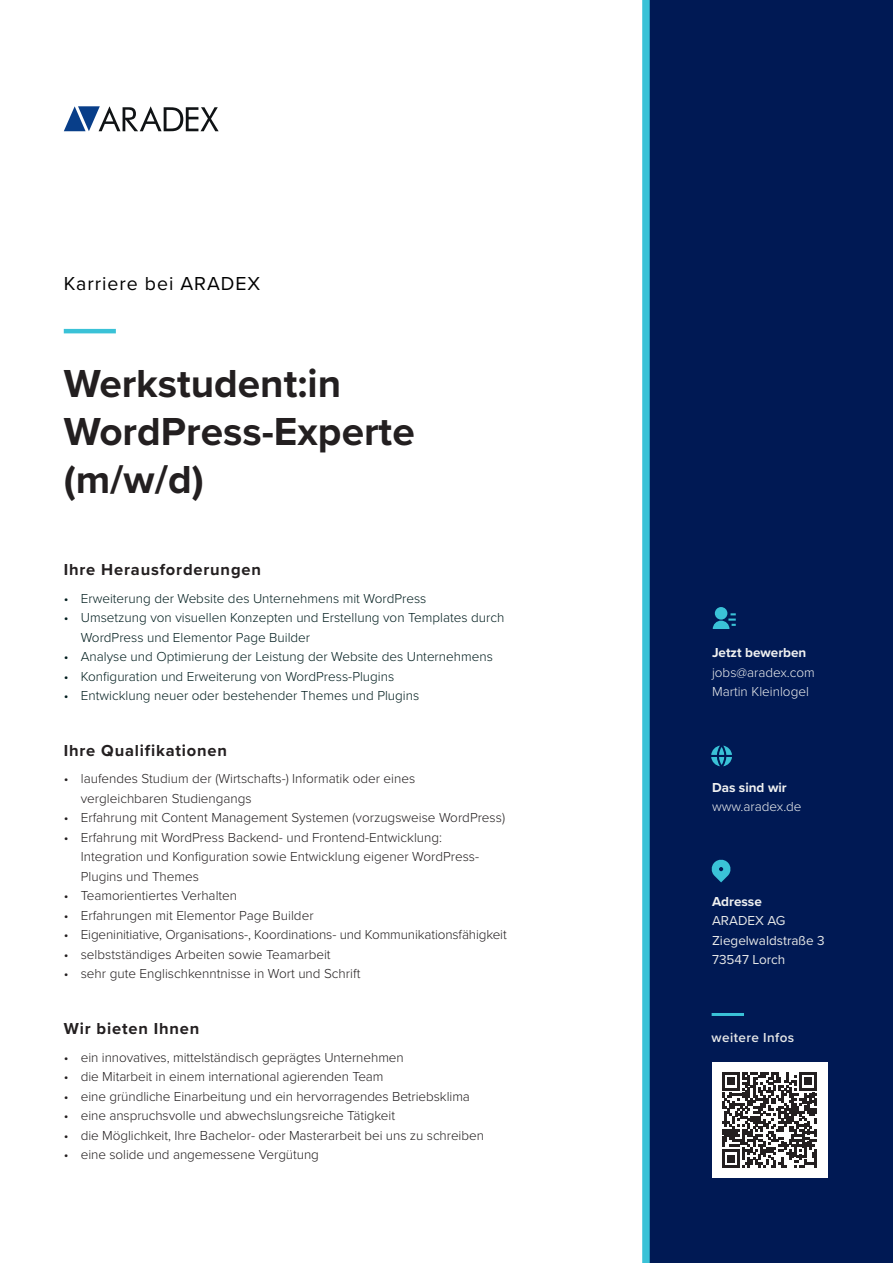
<style>
.page{position:relative;width:893px;height:1263px;background:#fff}
.page>*{position:absolute;margin:0;border:0;box-sizing:border-box;transform-origin:0 0}
.t1{font:700 40.5px/48px "Proxima Nova";color:#231f20}
.t2{font:19.5px "Proxima Nova";letter-spacing:.05em;color:#000001}
.t3{font:700 16.5px "Proxima Nova";letter-spacing:.05em;color:#231f20}
.t4{font:300 13.5px/19.5px "Proxima Nova";letter-spacing:-.005em;color:#231f20}
.t5{font:300 13.5px/19.5px "Proxima Nova";color:#001d1e}
.t6{font:300 13.5px/19.5px "Proxima Nova";color:#eff0f0}
.t7{font:13.5px/19.5px "Proxima Nova";color:#e6e7e7}
.t8{font:700 13.5px "Proxima Nova";color:#eff0f0}
.t9{font:600 13.5px "Proxima Nova";letter-spacing:.03em;color:#e6e7e7}
</style>
<div class="page">
<div style="left:647px;top:0;width:246px;height:1263px;background:#001954"></div>
<hr style="left:64px;top:329px;width:52px;height:4px;background:#3ac2d7">
<hr style="left:712px;top:1013px;width:32px;height:3px;background:#3ac2d7">
<div style="left:642px;top:0;width:8px;height:1263px;background:#3ac2d7"></div>
<svg style="left:64px;top:106px;width:155px;height:25px"></svg>
<div style="left:712px;top:1062px;width:116px;height:116px;background:#fff"></div>
<svg style="left:722px;top:1072px;width:95px;height:95px"></svg>
<svg style="left:713px;top:607px;width:23px;height:22px"></svg>
<svg style="left:711px;top:746px;width:21px;height:20px"></svg>
<svg style="left:711px;top:859px;width:20px;height:23px"></svg>
<h2 class="t2" style="left:64px;top:269px;width:198px">Karriere bei ARADEX</h2>
<h1 class="t1" style="left:64px;top:358px;width:352px">Werkstudent:in<br>WordPress-Experte (m/w/d)</h1>
<p class="t3" style="left:64px;top:557px;width:199px">Ihre Herausforderungen</p>
<p class="t5" style="left:64px;top:588px;width:364px">• Erweiterung der Website des Unternehmens mit WordPress</p>
<p class="t5" style="left:81px;top:607px;width:425px;text-indent:-17px">• Umsetzung von visuellen Konzepten und Erstellung von Templates durch<br>WordPress und Elementor Page Builder</p>
<p class="t5" style="left:64px;top:646px;width:431px">• Analyse und Optimierung der Leistung der Website des Unternehmens</p>
<p class="t5" style="left:64px;top:666px;width:332px">• Konfiguration und Erweiterung von WordPress-Plugins</p>
<p class="t5" style="left:64px;top:685px;width:357px">• Entwicklung neuer oder bestehender Themes und Plugins</p>
<p class="t3" style="left:64px;top:738px;width:165px">Ihre Qualifikationen</p>
<p class="t4" style="left:81px;top:768px;width:336px;text-indent:-17px">• laufendes Studium der (Wirtschafts-) Informatik oder eines vergleichbaren Studiengangs</p>
<p class="t4" style="left:64px;top:807px;width:443px">• Erfahrung mit Content Management Systemen (vorzugsweise WordPress)</p>
<p class="t4" style="left:81px;top:827px;width:400px;text-indent:-17px">• Erfahrung mit WordPress Backend- und Frontend-Entwicklung:<br>Integration und Konfiguration sowie Entwicklung eigener WordPress-<br>Plugins und Themes</p>
<p class="t4" style="left:64px;top:885px;width:175px">• Teamorientiertes Verhalten</p>
<p class="t4" style="left:64px;top:905px;width:251px">• Erfahrungen mit Elementor Page Builder</p>
<p class="t4" style="left:64px;top:924px;width:444px">• Eigeninitiative, Organisations-, Koordinations- und Kommunikationsfähigkeit</p>
<p class="t4" style="left:64px;top:944px;width:268px">• selbstständiges Arbeiten sowie Teamarbeit</p>
<p class="t4" style="left:64px;top:963px;width:298px">• sehr gute Englischkenntnisse in Wort und Schrift</p>
<p class="t3" style="left:64px;top:1016px;width:137px">Wir bieten Ihnen</p>
<p class="t4" style="left:64px;top:1046px;width:341px">• ein innovatives, mittelständisch geprägtes Unternehmen</p>
<p class="t4" style="left:64px;top:1066px;width:321px">• die Mitarbeit in einem international agierenden Team</p>
<p class="t4" style="left:64px;top:1085px;width:408px">• eine gründliche Einarbeitung und ein hervorragendes Betriebsklima</p>
<p class="t4" style="left:64px;top:1105px;width:333px">• eine anspruchsvolle und abwechslungsreiche Tätigkeit</p>
<p class="t4" style="left:64px;top:1124px;width:422px">• die Möglichkeit, Ihre Bachelor- oder Masterarbeit bei uns zu schreiben</p>
<p class="t4" style="left:64px;top:1144px;width:257px">• eine solide und angemessene Vergütung</p>
<p class="t8" style="left:712px;top:643px;width:96px">Jetzt bewerben</p>
<p class="t6" style="left:712px;top:662px;width:104px">jobs@aradex.com<br>Martin Kleinlogel</p>
<p class="t8" style="left:712px;top:777px;width:76px">Das sind wir</p>
<p class="t6" style="left:712px;top:796px;width:91px">www.aradex.de</p>
<p class="t8" style="left:712px;top:891px;width:51px">Adresse</p>
<p class="t7" style="left:712px;top:910px;width:114px">ARADEX AG<br>Ziegelwaldstraße 3<br>73547 Lorch</p>
<p class="t9" style="left:712px;top:1027px;width:84px">weitere Infos</p>
</div>
